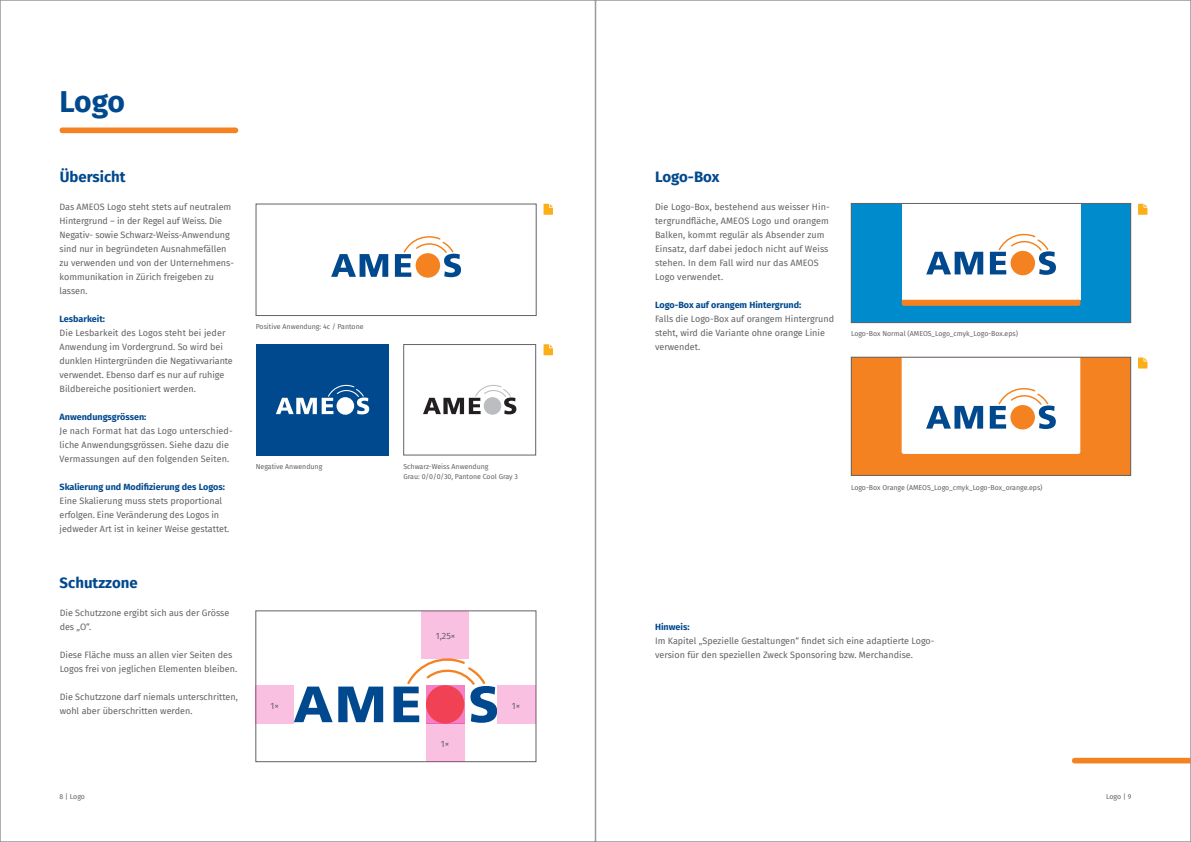
<style>
.page{position:relative;width:1191px;height:842px;background:#fff}
.page>*{position:absolute;margin:0;border:0;box-sizing:border-box;transform-origin:0 0}
.t1{font:700 30px "Fira Sans";color:#01498e}
.t2{font:700 15px "Fira Sans";color:#01498e}
.Copy{font:9px/14px "Fira Sans";color:#636366}
.t3{font:700 9px "Fira Sans";color:#01498e}
.Paginierung{font:7px/10px "Fira Sans";color:#636366}
</style>
<div class="page">
<div style="left:60px;top:127px;width:178px;height:6px;background:#f58220;border-radius:3px"></div>
<svg style="left:1138px;top:204px;width:9px;height:11px"></svg>
<svg style="left:850px;top:203px;width:281px;height:120px"></svg>
<svg style="left:1138px;top:357px;width:9px;height:11px"></svg>
<svg style="left:850px;top:357px;width:281px;height:119px"></svg>
<svg style="left:255px;top:203px;width:281px;height:113px"></svg>
<div style="left:256px;top:344px;width:133px;height:111px;background:#01498e"></div>
<div style="left:403px;top:344px;width:133px;height:111px;border:1px solid #636366"></div>
<svg style="left:276px;top:385px;width:93px;height:29px"></svg>
<div style="left:336px;top:397px;width:18px;height:18px;background:#fff;border-radius:50%"></div>
<svg style="left:423px;top:385px;width:93px;height:29px"></svg>
<div style="left:484px;top:397px;width:17px;height:18px;background:#bcbdc0;border-radius:50%"></div>
<svg style="left:255px;top:610px;width:281px;height:152px"></svg>
<svg style="left:426px;top:685px;width:38px;height:38px"></svg>
<div style="left:497px;top:685px;width:38px;height:38px;background:#fac0e2"></div>
<div style="left:255px;top:685px;width:39px;height:38px;background:#fac0e2"></div>
<div style="left:426px;top:723px;width:38px;height:39px;background:#fac0e2"></div>
<div style="left:421px;top:611px;width:48px;height:47px;background:#fac0e2"></div>
<svg style="left:543px;top:204px;width:10px;height:11px"></svg>
<svg style="left:543px;top:344px;width:10px;height:11px"></svg>
<svg style="left:1071px;top:758px;width:118px;height:5px"></svg>
<h1 class="t1" style="left:60px;top:77px;width:67px">Logo</h1>
<h2 class="t2" style="left:60px;top:164px;width:67px">Übersicht</h2>
<p class="Copy" style="left:60px;top:200px;width:175px">Das AMEOS Logo steht stets auf neutralem Hintergrund – in der Regel auf Weiss. Die Negativ- sowie Schwarz-Weiss-Anwendung sind nur in begründeten Ausnahmefällen zu verwenden und von der Unternehmens&shy;kommunikation in Zürich freigeben zu lassen.</p>
<h4 class="t3" style="left:60px;top:311px;width:47px">Lesbarkeit:</h4>
<p class="Copy" style="left:60px;top:326px;width:175px">Die Lesbarkeit des Logos steht bei jeder Anwendung im Vordergrund. So wird bei dunklen Hintergründen die Negativvariante verwendet. Ebenso darf es nur auf ruhige Bildbereiche positioniert werden.</p>
<h4 class="t3" style="left:60px;top:409px;width:88px">Anwendungsgrössen:</h4>
<p class="Copy" style="left:60px;top:424px;width:175px">Je nach Format hat das Logo unterschied&shy;liche Anwendungsgrössen. Siehe dazu die<br>Vermassungen auf den folgenden Seiten.</p>
<h4 class="t3" style="left:60px;top:479px;width:167px">Skalierung und Modifizierung des Logos:</h4>
<p class="Copy" style="left:60px;top:494px;width:171px">Eine Skalierung muss stets proportional erfolgen. Eine Veränderung des Logos in jedweder Art ist in keiner Weise gestattet.</p>
<h2 class="t2" style="left:60px;top:570px;width:80px">Schutzzone</h2>
<p class="Copy" style="left:60px;top:606px;width:171px">Die Schutzzone ergibt sich aus der Grösse des „O“.</p>
<p class="Copy" style="left:60px;top:648px;width:179px">Diese Fläche muss an allen vier Seiten des<br>Logos frei von jeglichen Elementen bleiben.</p>
<p class="Copy" style="left:60px;top:690px;width:180px">Die Schutzzone darf niemals unterschritten, wohl aber überschritten werden.</p>
<p class="Paginierung" style="left:256px;top:322px;width:109px">Positive Anwendung: 4c / Pantone</p>
<p class="Paginierung" style="left:256px;top:462px;width:68px">Negative Anwendung</p>
<p class="Paginierung" style="left:403px;top:462px;width:116px">Schwarz-Weiss Anwendung<br>Grau: 0/0/0/30, Pantone Cool Gray 3</p>
<p class="Copy" style="left:436px;top:628px;width:21px">1,25×</p>
<p class="Copy" style="left:270px;top:698px;width:10px">1×</p>
<p class="Copy" style="left:512px;top:698px;width:10px">1×</p>
<p class="Copy" style="left:441px;top:736px;width:10px">1×</p>
<h2 class="t2" style="left:655px;top:164px;width:66px">Logo-Box</h2>
<p class="Copy" style="left:655px;top:200px;width:176px">Die Logo-Box, bestehend aus weisser Hin&shy;tergrundfläche, AMEOS Logo und orangem Balken, kommt regulär als Absender zum Einsatz, darf dabei jedoch nicht auf Weiss stehen. In dem Fall wird nur das AMEOS Logo verwendet.</p>
<h4 class="t3" style="left:655px;top:297px;width:148px">Logo-Box auf orangem Hintergrund:</h4>
<p class="Copy" style="left:655px;top:312px;width:181px">Falls die Logo-Box auf orangem Hintergrund steht, wird die Variante ohne orange Linie verwendet.</p>
<p class="Paginierung" style="left:851px;top:329px;width:169px">Logo-Box Normal (AMEOS_Logo_cmyk_Logo-Box.eps)</p>
<p class="Paginierung" style="left:851px;top:483px;width:193px">Logo-Box Orange (AMEOS_Logo_cmyk_Logo-Box_orange.eps)</p>
<h4 class="t3" style="left:655px;top:619px;width:36px">Hinweis:</h4>
<p class="Copy" style="left:655px;top:634px;width:281px">Im Kapitel „Spezielle Gestaltungen“ findet sich eine adaptierte Logo&shy;version für den speziellen Zweck Sponsoring bzw. Merchandise.</p>
<p class="Paginierung" style="left:60px;top:791px;width:27px">8 | Logo</p>
<p class="Paginierung" style="left:1106px;top:791px;width:27px">Logo | 9</p>
</div>
